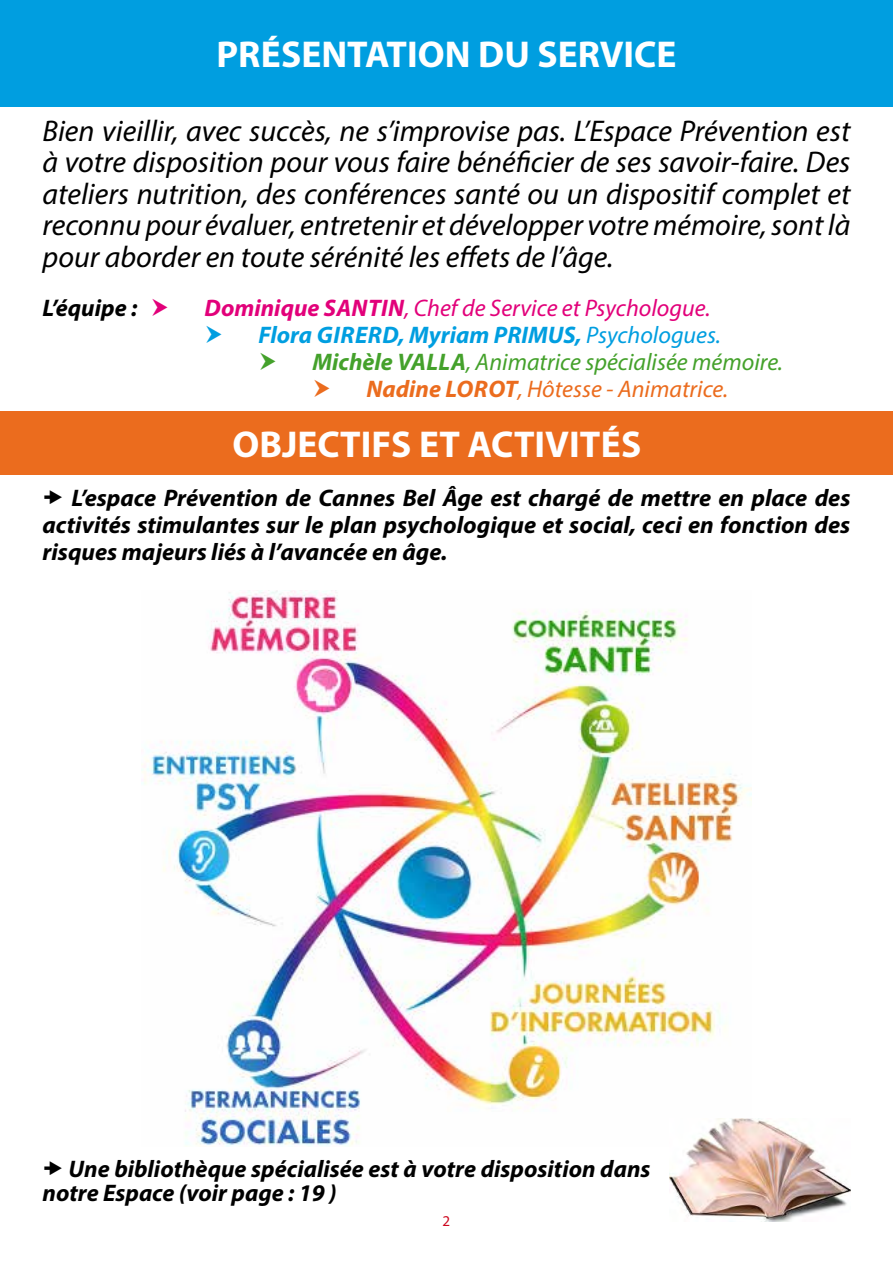
<style>
.page{position:relative;width:893px;height:1263px;background:#fff}
.page>*{position:absolute;margin:0;border:0;box-sizing:border-box;transform-origin:0 0}
.t1{font:700 37.5px "Myriad Pro";color:#fff}
.t2{font:italic 30px/31.5px "Myriad Pro";color:#000;text-align:justify}
.t3{font:italic 700 24px/27px "Myriad Pro";color:#000;text-align:justify}
.t4{font:italic 24px "Myriad Pro";color:#e2007a}
.t5{font:italic 24px "Myriad Pro";color:#44a12b}
.t6{font:italic 700 24px "Myriad Pro";color:#009ee0}
.t7{font:italic 24px "Myriad Pro";color:#eb6c1e}
.t8{font:15px "Myriad Pro";color:#cd071e}
.s1{font-weight:700}
.s2{font-weight:400}
</style>
<div class="page">
<img style="left:142px;top:591px;width:609px;height:555px">
<div style="left:0;top:0;width:893px;height:106px;background:#009ee0"></div>
<div style="left:0;top:411px;width:893px;height:64px;background:#eb6c1e"></div>
<img style="left:670px;top:1118px;width:180px;height:103px">
<hr style="left:892px;top:0;width:1px;height:106px;background:#44a12b">
<p class="t1" style="left:216px;top:30px;width:462px">PRÉSENTATION DU SERVICE</p>
<p class="t2" style="left:43px;top:114px;width:809px">Bien vieillir, avec succès, ne s’improvise pas. L’Espace Prévention est à votre disposition pour vous faire bénéficier de ses savoir-faire. Des ateliers nutrition, des conférences santé ou un dispositif complet et reconnu pour évaluer, entretenir et développer votre mémoire, sont là pour aborder en toute sérénité les effets de l’âge.</p>
<p class="t3" style="left:43px;top:293px;width:96px">L’équipe :</p>
<p class="t4" style="left:205px;top:293px;width:507px"><span class="s1">Dominique SANTIN</span>, Chef de Service et Psychologue.</p>
<p class="t6" style="left:259px;top:319px;width:464px">Flora GIRERD, Myriam PRIMUS, <span class="s2">Psychologues.</span></p>
<p class="t5" style="left:313px;top:347px;width:472px"><span class="s1">Michèle VALLA</span>, Animatrice spécialisée mémoire.</p>
<p class="t7" style="left:367px;top:374px;width:363px"><span class="s1">Nadine LOROT</span>, Hôtesse - Animatrice.</p>
<p class="t1" style="left:232px;top:420px;width:410px">OBJECTIFS ET ACTIVITÉS</p>
<p class="t3" style="left:43px;top:484px;width:809px;text-indent:29px">L’espace Prévention de Cannes Bel Âge est chargé de mettre en place des activités stimulantes sur le plan psychologique et social, ceci en fonction des risques majeurs liés à l’avancée en âge.</p>
<p class="t3" style="left:43px;top:1156px;width:610px;line-height:24px;text-indent:26px">Une bibliothèque spécialisée est à votre disposition dans notre Espace (voir page : 19 )</p>
<p class="t8" style="left:443px;top:1212px;width:9px">2</p>
</div>
